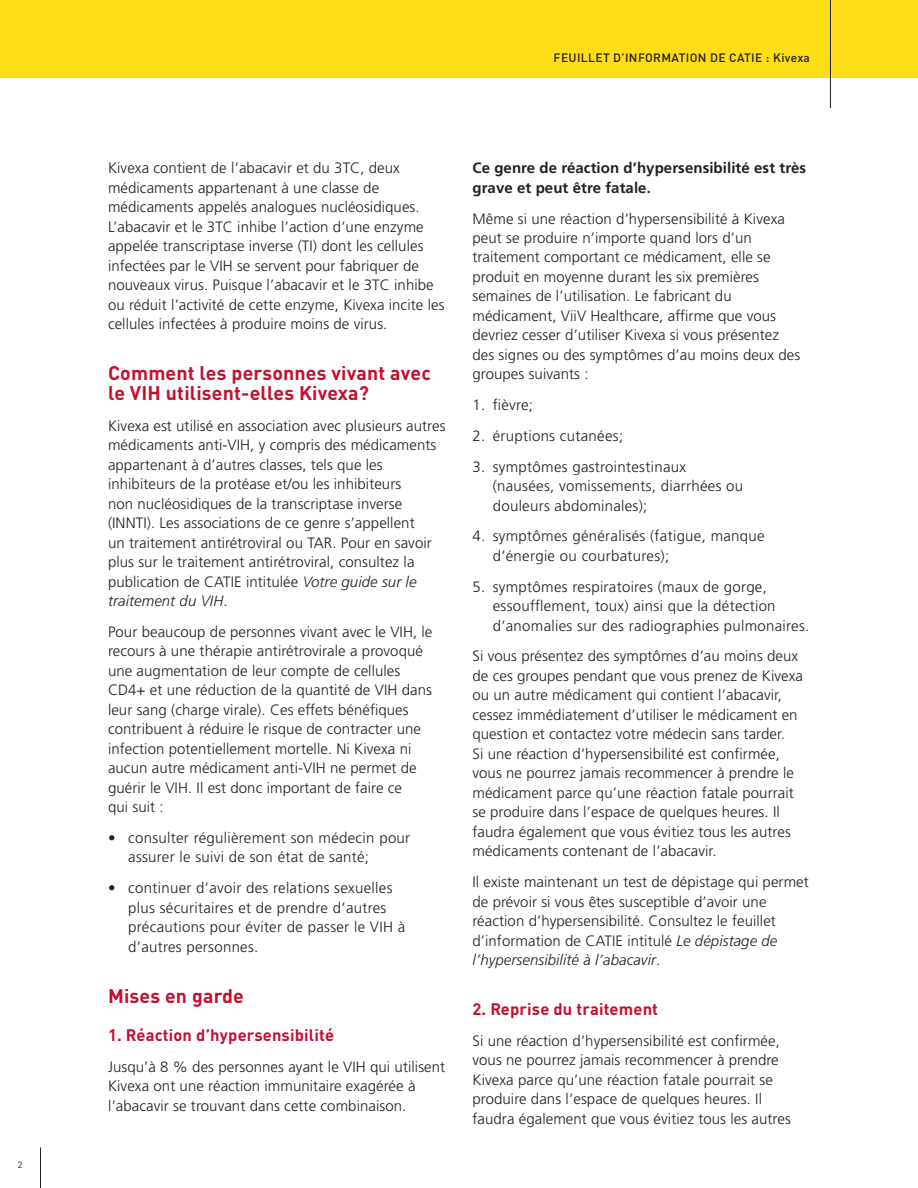
<style>
.page{position:relative;width:918px;height:1188px;background:#fff}
.page>*{position:absolute;margin:0;border:0;box-sizing:border-box;transform-origin:0 0}
.t1{font:700 19.5px/19.5px "DINOT";letter-spacing:.01em;color:#c3102f}
.t2{font:700 16.5px "DINOT";letter-spacing:.01em;color:#c3102f}
.t3{font:300 15px/19.5px "Frutiger LT Pro";letter-spacing:.005em;color:#231f20}
.t4{font:700 15px/19.5px "Frutiger LT Pro";letter-spacing:.005em;color:#231f20}
.t5{font:500 12px "DINOT";letter-spacing:.03em;color:#231f20}
.t6{font:9px "DINOT";color:#231f20}
.s1{font-style:italic}
</style>
<div class="page">
<hr style="left:40px;top:1148px;width:1px;height:40px;background:#231f20">
<div style="left:0;top:0;width:918px;height:78px;background:#ffdd17"></div>
<hr style="left:830px;top:0;width:1px;height:108px;background:#231f20">
<p class="t6" style="left:18px;top:1158px;width:6px">2</p>
<p class="t5" style="left:554px;top:48px;width:258px">FEUILLET D’INFORMATION DE CATIE : Kivexa</p>
<p class="t3" style="left:108px;top:158px;width:338px">Kivexa contient de l’abacavir et du 3TC, deux médicaments appartenant à une classe de médicaments appelés analogues nucléosidiques.<br>L’abacavir et le 3TC inhibe l’action d’une enzyme appelée transcriptase inverse (TI) dont les cellules infectées par le VIH se servent pour fabriquer de nouveaux virus. Puisque l’abacavir et le 3TC inhibe ou réduit l’activité de cette enzyme, Kivexa incite les cellules infectées à produire moins de virus.</p>
<h1 class="t1" style="left:108px;top:362px;width:324px">Comment les personnes vivant avec le VIH utilisent-elles Kivexa?</h1>
<p class="t3" style="left:108px;top:416px;width:339px">Kivexa est utilisé en association avec plusieurs autres médicaments anti-VIH, y compris des médicaments appartenant à d’autres classes, tels que les inhibiteurs de la protéase et/ou les inhibiteurs<br>non nucléosidiques de la transcriptase inverse (INNTI). Les associations de ce genre s’appellent<br>un traitement antirétroviral ou TAR. Pour en savoir plus sur le traitement antirétroviral, consultez la publication de CATIE intitulée <span class="s1">Votre guide sur le traitement du VIH</span>.</p>
<p class="t3" style="left:108px;top:622px;width:326px">Pour beaucoup de personnes vivant avec le VIH, le recours à une thérapie antirétrovirale a provoqué une augmentation de leur compte de cellules CD4+ et une réduction de la quantité de VIH dans leur sang (charge virale). Ces effets bénéfiques contribuent à réduire le risque de contracter une infection potentiellement mortelle. Ni Kivexa ni aucun autre médicament anti-VIH ne permet de guérir le VIH. Il est donc important de faire ce<br>qui suit :</p>
<p class="t3" style="left:128px;top:828px;width:284px;text-indent:-20px">• consulter régulièrement son médecin pour assurer le suivi de son état de santé;</p>
<p class="t3" style="left:128px;top:878px;width:279px;text-indent:-20px">• continuer d’avoir des relations sexuelles plus sécuritaires et de prendre d’autres précautions pour éviter de passer le VIH à d’autres personnes.</p>
<h1 class="t1" style="left:108px;top:984px;width:137px">Mises en garde</h1>
<p class="t2" style="left:108px;top:1022px;width:228px">1. Réaction d’hypersensibilité</p>
<p class="t3" style="left:108px;top:1057px;width:339px">Jusqu’à 8 % des personnes ayant le VIH qui utilisent<br>Kivexa ont une réaction immunitaire exagérée à l’abacavir se trouvant dans cette combinaison.</p>
<p class="t4" style="left:472px;top:158px;width:335px">Ce genre de réaction d’hypersensibilité est très grave et peut être fatale.</p>
<p class="t3" style="left:472px;top:209px;width:329px">Même si une réaction d’hypersensibilité à Kivexa peut se produire n’importe quand lors d’un traitement comportant ce médicament, elle se produit en moyenne durant les six premières semaines de l’utilisation. Le fabricant du médicament, ViiV Healthcare, affirme que vous devriez cesser d’utiliser Kivexa si vous présentez des signes ou des symptômes d’au moins deux des groupes suivants :</p>
<p class="t3" style="left:472px;top:395px;width:62px">1. fièvre;</p>
<p class="t3" style="left:472px;top:426px;width:152px">2. éruptions cutanées;</p>
<p class="t3" style="left:493px;top:457px;width:252px;text-indent:-20px">3. symptômes gastrointestinaux (nausées, vomissements, diarrhées ou douleurs abdominales);</p>
<p class="t3" style="left:493px;top:527px;width:273px;text-indent:-20px">4. symptômes généralisés (fatigue, manque d’énergie ou courbatures);</p>
<p class="t3" style="left:493px;top:577px;width:318px;text-indent:-20px">5. symptômes respiratoires (maux de gorge, essoufflement, toux) ainsi que la détection d’anomalies sur des radiographies pulmonaires.</p>
<p class="t3" style="left:472px;top:647px;width:332px">Si vous présentez des symptômes d’au moins deux de ces groupes pendant que vous prenez de Kivexa ou un autre médicament qui contient l’abacavir, cessez immédiatement d’utiliser le médicament en question et contactez votre médecin sans tarder.<br>Si une réaction d’hypersensibilité est confirmée, vous ne pourrez jamais recommencer à prendre le médicament parce qu’une réaction fatale pourrait se produire dans l’espace de quelques heures. Il faudra également que vous évitiez tous les autres médicaments contenant de l’abacavir.</p>
<p class="t3" style="left:472px;top:872px;width:338px">Il existe maintenant un test de dépistage qui permet de prévoir si vous êtes susceptible d’avoir une réaction d’hypersensibilité. Consultez le feuillet d’information de CATIE intitulé <span class="s1">Le dépistage de l’hypersensibilité à l’abacavir</span>.</p>
<p class="t2" style="left:472px;top:996px;width:187px">2. Reprise du traitement</p>
<p class="t3" style="left:472px;top:1031px;width:320px">Si une réaction d’hypersensibilité est confirmée, vous ne pourrez jamais recommencer à prendre Kivexa parce qu’une réaction fatale pourrait se produire dans l’espace de quelques heures. Il faudra également que vous évitiez tous les autres</p>
</div>
